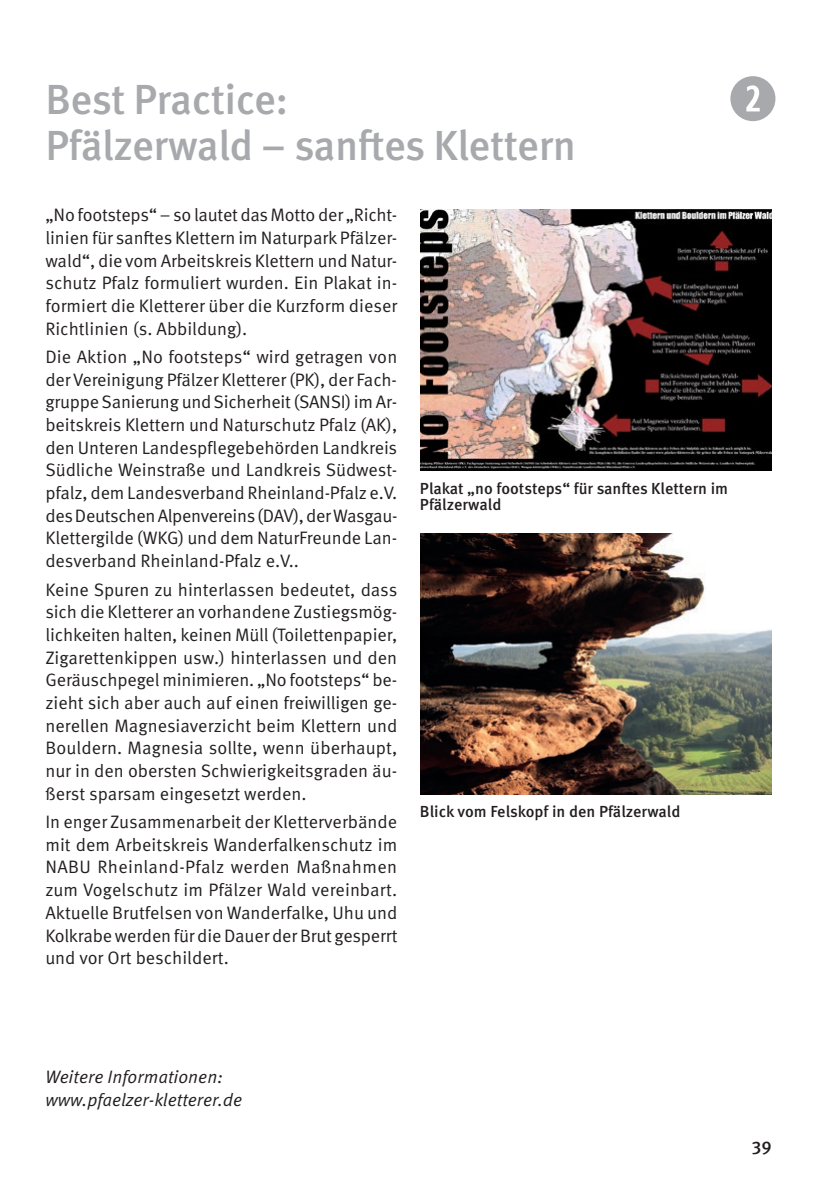
<style>
.page{position:relative;width:840px;height:1191px;background:#fff}
.page>*{position:absolute;margin:0;border:0;box-sizing:border-box;transform-origin:0 0}
.t1{font:60px "Combi Numerals Ltd";color:#a8a9ad}
.t2{font:500 42px/46px "Meta OT";letter-spacing:-.015em;color:#a8a9ad}
.t3{font:18px/22.6px "Meta OT Norm";letter-spacing:-.005em;color:#231f20;text-align:justify}
.t4{font:18px/22.6px "Meta OT Norm Ita";color:#231f20}
.t5{font:500 18px "Meta OT";color:#231f20}
.t6{font:500 16px/16px "Meta OT";color:#231f20}
</style>
<div class="page">
<img style="left:420px;top:210px;width:351px;height:261px">
<img style="left:420px;top:533px;width:351px;height:261px">
<h2 class="t2" style="left:45px;top:78px;width:532px">Best Practice:<br>Pfälzerwald – sanftes Klettern</h2>
<h1 class="t1" style="left:727px;top:64px;width:51px">➋</h1>
<p class="t3" style="left:45px;top:204px;width:353px">„No footsteps“ – so lautet das Motto der „Richt&shy;linien für sanftes Klettern im Naturpark Pfälzer&shy;wald“, die vom Arbeitskreis Klettern und Natur&shy;schutz Pfalz formuliert wurden. Ein Plakat in&shy;formiert die Kletterer über die Kurzform dieser Richtlinien (s. Abbildung).</p>
<p class="t3" style="left:45px;top:346px;width:353px;text-align:left">Die Aktion „No footsteps“ wird getragen von der Vereinigung Pfälzer Kletterer (PK), der Fach&shy;gruppe Sanierung und Sicherheit (SANSI) im Ar&shy;beitskreis Klettern und Naturschutz Pfalz (AK), den Unteren Landespflegebehörden Landkreis Südliche Weinstraße und Landkreis Südwest&shy;pfalz, dem Landesverband Rheinland-Pfalz e.V. des Deutschen Alpenvereins (DAV), der Wasgau-Klettergilde (WKG) und dem NaturFreunde Lan&shy;desverband Rheinland-Pfalz e.V..</p>
<p class="t3" style="left:45px;top:578px;width:353px">Keine Spuren zu hinterlassen bedeutet, dass sich die Kletterer an vorhandene Zustiegsmög&shy;lichkeiten halten, keinen Müll (Toilettenpapier, Zigarettenkippen usw.) hinterlassen und den Geräuschpegel minimieren. „No footsteps“ be&shy;zieht sich aber auch auf einen freiwilligen ge&shy;nerellen Magnesiaverzicht beim Klettern und Bouldern. Magnesia sollte, wenn überhaupt, nur in den obersten Schwierigkeitsgraden äu&shy;ßerst sparsam eingesetzt werden.</p>
<p class="t3" style="left:45px;top:811px;width:353px">In enger Zusammenarbeit der Kletterverbände mit dem Arbeitskreis Wanderfalkenschutz im NABU Rheinland-Pfalz werden Maßnahmen zum Vogelschutz im Pfälzer Wald vereinbart.<br>Aktuelle Brutfelsen von Wanderfalke, Uhu und Kolkrabe werden für die Dauer der Brut gesperrt und vor Ort beschildert.</p>
<p class="t6" style="left:420px;top:481px;width:309px">Plakat „no footsteps“ für sanftes Klettern im<br>Pfälzerwald</p>
<p class="t6" style="left:420px;top:803px;width:262px">Blick vom Felskopf in den Pfälzerwald</p>
<p class="t4" style="left:45px;top:1066px;width:198px">Weitere Informationen: www.pfaelzer-kletterer.de</p>
<p class="t5" style="left:751px;top:1134px;width:21px">39</p>
</div>
